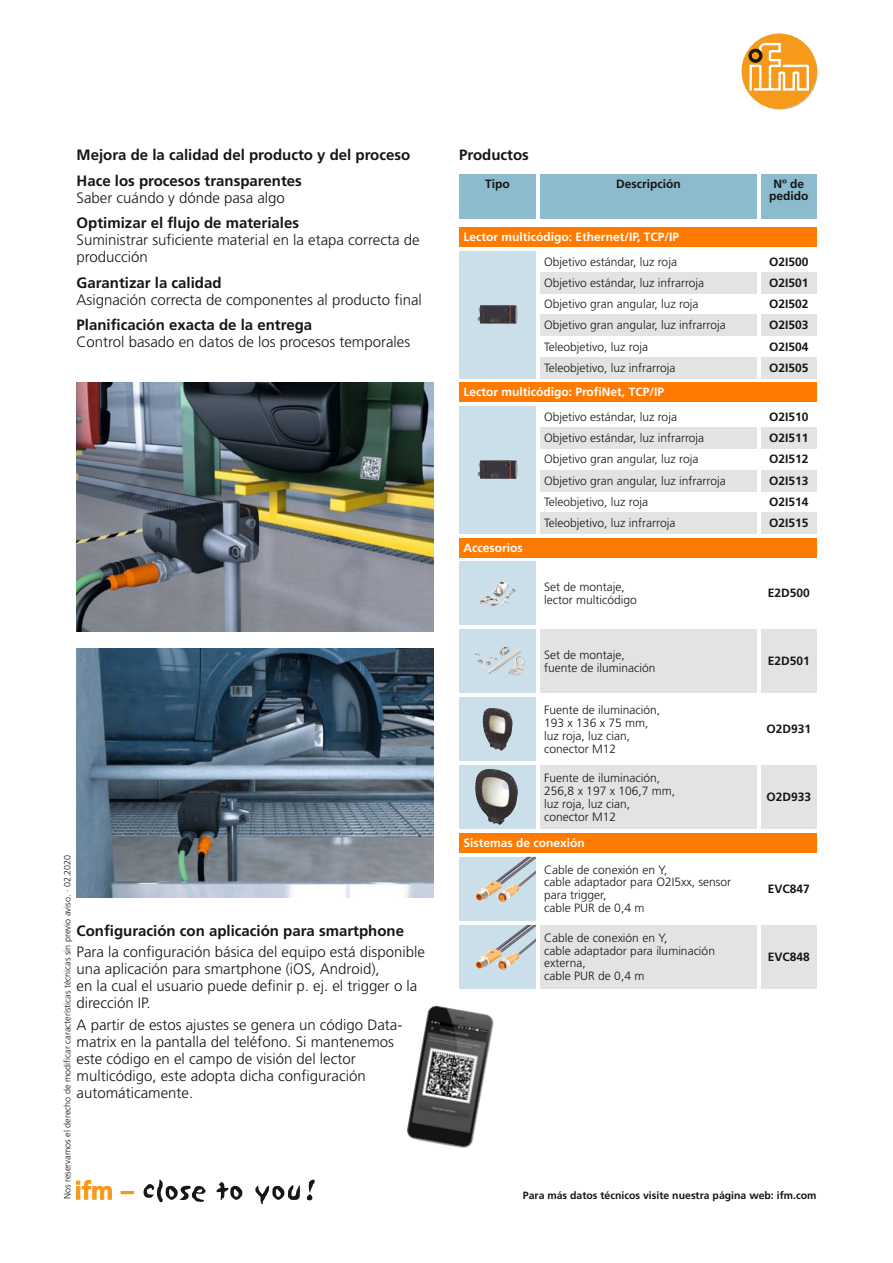
<style>
.page{position:relative;width:893px;height:1263px;background:#fff}
.page>*{position:absolute;margin:0;border:0;box-sizing:border-box;transform-origin:0 0}
.t1{font:300 15px/17px "Frutiger LT Com";color:#151616}
.t2{font:700 15px/25.5px "Frutiger LT Com";color:#151616}
.t3{font:300 12px/12.8px "Frutiger LT Com";color:#151616}
.t4{font:700 12px/12.8px "Frutiger LT Com";color:#151616;text-align:center}
.t5{font:700 12px "Frutiger LT Com";color:#fff}
.t6{font:700 10.5px "Frutiger LT Com";color:#151616}
.t7{font:300 9px "Frutiger LT Com";color:#151616}
</style>
<div class="page">
<svg style="left:743px;top:35px;width:75px;height:75px"></svg>
<div style="left:742px;top:34px;width:74px;height:74px;background:#f79a1c;border-radius:50%"></div>
<div style="left:742px;top:34px;width:75px;height:75px;border:1px solid #f79a1c;border-radius:50%"></div>
<svg style="left:749px;top:43px;width:60px;height:48px"></svg>
<div style="left:749px;top:49px;width:13px;height:14px;border:1px solid #151616;border-radius:50%"></div>
<div style="left:751px;top:51px;width:9px;height:9px;border:1px solid #151616;border-radius:50%"></div>
<svg style="left:76px;top:1180px;width:36px;height:19px"></svg>
<svg style="left:121px;top:1191px;width:13px;height:3px"></svg>
<svg style="left:144px;top:1180px;width:62px;height:22px"></svg>
<svg style="left:217px;top:1182px;width:25px;height:18px"></svg>
<svg style="left:255px;top:1185px;width:45px;height:19px"></svg>
<svg style="left:307px;top:1179px;width:8px;height:21px"></svg>
<div style="left:761px;top:174px;width:55px;height:45px;background:#8cbbcd"></div>
<div style="left:459px;top:227px;width:357px;height:20px;background:#ff7a00"></div>
<div style="left:459px;top:174px;width:77px;height:45px;background:#8cbbcd"></div>
<div style="left:540px;top:174px;width:217px;height:45px;background:#8cbbcd"></div>
<div style="left:761px;top:272px;width:55px;height:21px;background:#e3e3e3"></div>
<div style="left:540px;top:272px;width:217px;height:21px;background:#e3e3e3"></div>
<div style="left:761px;top:315px;width:55px;height:21px;background:#e3e3e3"></div>
<div style="left:540px;top:315px;width:217px;height:21px;background:#e3e3e3"></div>
<div style="left:761px;top:357px;width:55px;height:21px;background:#e3e3e3"></div>
<div style="left:540px;top:357px;width:217px;height:21px;background:#e3e3e3"></div>
<div style="left:459px;top:251px;width:77px;height:127px;background:#cadfe9"></div>
<img style="left:478px;top:305px;width:39px;height:19px">
<div style="left:459px;top:383px;width:357px;height:19px;background:#ff7a00"></div>
<div style="left:761px;top:427px;width:55px;height:22px;background:#e3e3e3"></div>
<div style="left:540px;top:427px;width:217px;height:22px;background:#e3e3e3"></div>
<div style="left:761px;top:470px;width:55px;height:21px;background:#e3e3e3"></div>
<div style="left:540px;top:470px;width:217px;height:21px;background:#e3e3e3"></div>
<div style="left:761px;top:512px;width:55px;height:22px;background:#e3e3e3"></div>
<div style="left:540px;top:512px;width:217px;height:22px;background:#e3e3e3"></div>
<div style="left:459px;top:406px;width:77px;height:128px;background:#cadfe9"></div>
<img style="left:478px;top:460px;width:39px;height:19px">
<div style="left:459px;top:561px;width:77px;height:64px;background:#cadfe9"></div>
<img style="left:480px;top:581px;width:36px;height:25px">
<div style="left:459px;top:833px;width:357px;height:20px;background:#ff7a00"></div>
<div style="left:459px;top:857px;width:77px;height:64px;background:#cadfe9"></div>
<img style="left:475px;top:857px;width:61px;height:45px">
<div style="left:761px;top:925px;width:55px;height:64px;background:#e3e3e3"></div>
<div style="left:540px;top:925px;width:217px;height:64px;background:#e3e3e3"></div>
<div style="left:459px;top:925px;width:77px;height:64px;background:#cadfe9"></div>
<img style="left:475px;top:925px;width:61px;height:45px">
<div style="left:459px;top:538px;width:357px;height:19px;background:#ff7a00"></div>
<div style="left:459px;top:697px;width:77px;height:64px;background:#cadfe9"></div>
<img style="left:483px;top:707px;width:30px;height:44px">
<div style="left:459px;top:765px;width:77px;height:64px;background:#cadfe9"></div>
<img style="left:475px;top:769px;width:43px;height:56px">
<div style="left:761px;top:765px;width:55px;height:64px;background:#e3e3e3"></div>
<div style="left:540px;top:765px;width:217px;height:64px;background:#e3e3e3"></div>
<img style="left:77px;top:383px;width:357px;height:248px">
<img style="left:77px;top:648px;width:357px;height:249px">
<div style="left:459px;top:629px;width:77px;height:64px;background:#cadfe9"></div>
<img style="left:474px;top:647px;width:50px;height:29px">
<div style="left:761px;top:629px;width:55px;height:64px;background:#e3e3e3"></div>
<div style="left:540px;top:629px;width:217px;height:64px;background:#e3e3e3"></div>
<img style="left:407px;top:1005px;width:87px;height:143px">
<p class="t2" style="left:77px;top:143px;width:335px">Mejora de la calidad del producto y del proceso<br>Hace los procesos transparentes</p>
<p class="t1" style="left:77px;top:190px;width:210px">Saber cuándo y dónde pasa algo</p>
<p class="t2" style="left:77px;top:211px;width:224px">Optimizar el flujo de materiales</p>
<p class="t1" style="left:77px;top:233px;width:345px">Suministrar suficiente material en la etapa correcta de producción</p>
<p class="t2" style="left:77px;top:271px;width:147px">Garantizar la calidad</p>
<p class="t1" style="left:77px;top:292px;width:347px">Asignación correcta de componentes al producto final</p>
<p class="t2" style="left:77px;top:313px;width:237px">Planificación exacta de la entrega</p>
<p class="t1" style="left:77px;top:335px;width:335px">Control basado en datos de los procesos temporales</p>
<p class="t7" style="left:64px;top:1199px;width:346px;rotate:-90deg">Nos reservamos el derecho de modificar características técnicas sin previo aviso. · 02.2020</p>
<p class="t2" style="left:77px;top:919px;width:329px">Configuración con aplicación para smartphone</p>
<p class="t1" style="left:77px;top:945px;width:350px">Para la configuración básica del equipo está disponible una aplicación para smartphone (iOS, Android),<br>en la cual el usuario puede definir p. ej. el trigger o la dirección IP.</p>
<p class="t1" style="left:77px;top:1017px;width:327px">A partir de estos ajustes se genera un código Data&shy;matrix en la pantalla del teléfono. Si mantenemos este código en el campo de visión del lector multicódigo, este adopta dicha configuración automáticamente.</p>
<p class="t2" style="left:459px;top:143px;width:71px">Productos</p>
<p class="t4" style="left:485px;top:178px;width:26px">Tipo</p>
<p class="t4" style="left:616px;top:178px;width:66px">Descripción</p>
<p class="t5" style="left:463px;top:232px;width:217px">Lector multicódigo: Ethernet/IP, TCP/IP</p>
<p class="t4" style="left:769px;top:178px;width:41px">Nº de pedido</p>
<p class="t3" style="left:544px;top:256px;width:134px">Objetivo estándar, luz roja</p>
<p class="t4" style="left:769px;top:256px;width:41px">O2I500</p>
<p class="t3" style="left:544px;top:277px;width:162px">Objetivo estándar, luz infrarroja</p>
<p class="t4" style="left:769px;top:277px;width:41px">O2I501</p>
<p class="t3" style="left:544px;top:299px;width:156px">Objetivo gran angular, luz roja</p>
<p class="t4" style="left:769px;top:299px;width:41px">O2I502</p>
<p class="t3" style="left:544px;top:320px;width:183px">Objetivo gran angular, luz infrarroja</p>
<p class="t4" style="left:769px;top:320px;width:41px">O2I503</p>
<p class="t3" style="left:544px;top:341px;width:105px">Teleobjetivo, luz roja</p>
<p class="t4" style="left:769px;top:341px;width:41px">O2I504</p>
<p class="t3" style="left:544px;top:362px;width:133px">Teleobjetivo, luz infrarroja</p>
<p class="t4" style="left:769px;top:362px;width:41px">O2I505</p>
<p class="t5" style="left:463px;top:387px;width:202px">Lector multicódigo: ProfiNet, TCP/IP</p>
<p class="t3" style="left:544px;top:411px;width:134px">Objetivo estándar, luz roja</p>
<p class="t4" style="left:769px;top:411px;width:41px">O2I510</p>
<p class="t3" style="left:544px;top:432px;width:162px">Objetivo estándar, luz infrarroja</p>
<p class="t4" style="left:769px;top:432px;width:41px">O2I511</p>
<p class="t3" style="left:544px;top:454px;width:156px">Objetivo gran angular, luz roja</p>
<p class="t4" style="left:769px;top:454px;width:41px">O2I512</p>
<p class="t3" style="left:544px;top:475px;width:183px">Objetivo gran angular, luz infrarroja</p>
<p class="t4" style="left:769px;top:475px;width:41px">O2I513</p>
<p class="t3" style="left:544px;top:496px;width:105px">Teleobjetivo, luz roja</p>
<p class="t4" style="left:769px;top:496px;width:41px">O2I514</p>
<p class="t3" style="left:544px;top:517px;width:133px">Teleobjetivo, luz infrarroja</p>
<p class="t4" style="left:769px;top:518px;width:41px">O2I515</p>
<p class="t5" style="left:463px;top:543px;width:61px">Accesorios</p>
<p class="t3" style="left:544px;top:581px;width:94px">Set de montaje, lector multicódigo</p>
<p class="t3" style="left:544px;top:649px;width:113px">Set de montaje, fuente de iluminación</p>
<p class="t3" style="left:544px;top:705px;width:118px">Fuente de iluminación,<br>193 x 136 x 75 mm, luz roja, luz cian, conector M12</p>
<p class="t3" style="left:544px;top:773px;width:132px">Fuente de iluminación,<br>256,8 x 197 x 106,7 mm, luz roja, luz cian, conector M12</p>
<p class="t5" style="left:463px;top:838px;width:123px">Sistemas de conexión</p>
<p class="t3" style="left:544px;top:864px;width:188px">Cable de conexión en Y,<br>cable adaptador para O2I5xx, sensor para trigger,<br>cable PUR de 0,4 m</p>
<p class="t3" style="left:544px;top:932px;width:172px">Cable de conexión en Y,<br>cable adaptador para iluminación externa,<br>cable PUR de 0,4 m</p>
<p class="t4" style="left:768px;top:588px;width:44px">E2D500</p>
<p class="t4" style="left:768px;top:656px;width:44px">E2D501</p>
<p class="t4" style="left:766px;top:724px;width:46px">O2D931</p>
<p class="t4" style="left:766px;top:792px;width:46px">O2D933</p>
<p class="t4" style="left:768px;top:883px;width:44px">EVC847</p>
<p class="t4" style="left:768px;top:951px;width:44px">EVC848</p>
<p class="t6" style="left:523px;top:1191px;width:295px">Para más datos técnicos visite nuestra página web: ifm.com</p>
</div>
